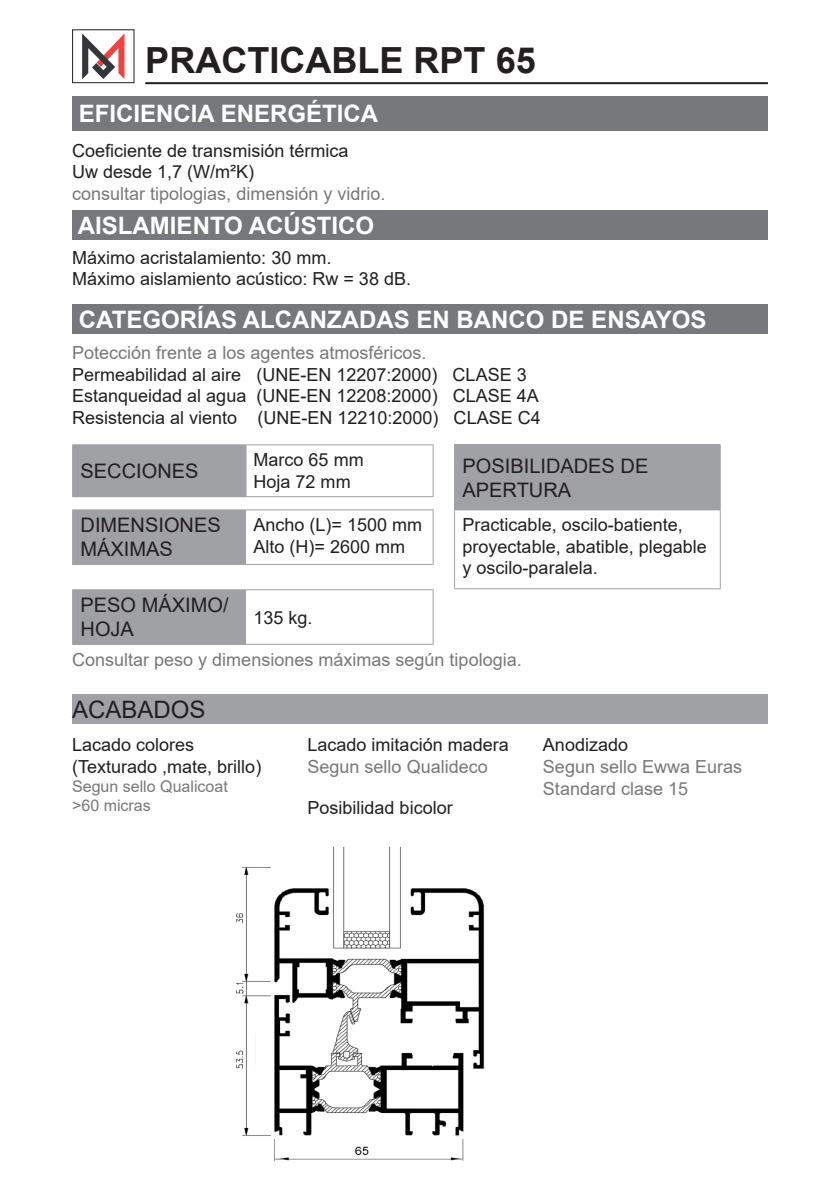
<style>
.page{position:relative;width:840px;height:1191px;background:#fff}
.page>*{position:absolute;margin:0;border:0;box-sizing:border-box;transform-origin:0 0}
.t1{font:700 36px "Arial";color:#231f20}
.t2{font:700 24px "Arial";color:#fff}
.t3{font:24px "Arial";color:#231f20}
.t4{font:20px/24px "Arial";color:#231f20}
.t5{font:18px/21.6px "Arial";color:#231f20}
.t6{font:18px "Arial";color:#76787b}
.t7{font:16px "Arial";color:#76787b}
</style>
<div class="page">
<div style="left:72px;top:96px;width:695px;height:34px;background:#76787b"></div>
<div style="left:72px;top:210px;width:695px;height:30px;background:#76787b"></div>
<div style="left:72px;top:304px;width:695px;height:30px;background:#76787b"></div>
<div style="left:72px;top:445px;width:173px;height:52px;background:#a0a1a5"></div>
<hr style="left:245px;top:444px;width:188px;height:1px;background:#a0a1a5">
<hr style="left:432px;top:445px;width:1px;height:51px;background:#a0a1a5">
<hr style="left:245px;top:496px;width:188px;height:1px;background:#a0a1a5">
<hr style="left:72px;top:444px;width:173px;height:1px;background:#a0a1a5">
<hr style="left:244px;top:445px;width:2px;height:51px;background:#a0a1a5">
<div style="left:72px;top:590px;width:173px;height:54px;background:#a0a1a5"></div>
<hr style="left:72px;top:589px;width:173px;height:1px;background:#a0a1a5">
<hr style="left:72px;top:644px;width:173px;height:1px;background:#a0a1a5">
<hr style="left:245px;top:589px;width:188px;height:1px;background:#a0a1a5">
<hr style="left:245px;top:590px;width:1px;height:54px;background:#a0a1a5">
<hr style="left:432px;top:590px;width:1px;height:54px;background:#a0a1a5">
<hr style="left:245px;top:644px;width:188px;height:1px;background:#a0a1a5">
<div style="left:454px;top:445px;width:266px;height:65px;background:#a0a1a5"></div>
<hr style="left:454px;top:510px;width:1px;height:78px;background:#a0a1a5">
<hr style="left:719px;top:510px;width:1px;height:78px;background:#a0a1a5">
<hr style="left:454px;top:588px;width:266px;height:1px;background:#a0a1a5">
<hr style="left:454px;top:444px;width:266px;height:1px;background:#a0a1a5">
<div style="left:72px;top:694px;width:695px;height:30px;background:#a0a1a5"></div>
<img style="left:236px;top:846px;width:249px;height:315px">
<svg style="left:82px;top:33px;width:42px;height:46px"></svg>
<div style="left:72px;top:29px;width:62px;height:54px;border:1px solid #231f20"></div>
<hr style="left:145px;top:82px;width:622px;height:2px;background:#231f20">
<div style="left:72px;top:510px;width:173px;height:54px;background:#a0a1a5"></div>
<hr style="left:72px;top:509px;width:173px;height:1px;background:#a0a1a5">
<hr style="left:72px;top:564px;width:173px;height:1px;background:#a0a1a5">
<hr style="left:245px;top:509px;width:188px;height:1px;background:#a0a1a5">
<hr style="left:245px;top:510px;width:1px;height:54px;background:#a0a1a5">
<hr style="left:432px;top:510px;width:1px;height:54px;background:#a0a1a5">
<hr style="left:245px;top:564px;width:188px;height:1px;background:#a0a1a5">
<p class="t1" style="left:145px;top:35px;width:392px">PRACTICABLE RPT 65</p>
<p class="t2" style="left:79px;top:97px;width:301px">EFICIENCIA ENERGÉTICA</p>
<p class="t5" style="left:72px;top:139px;width:278px">Coeficiente de transmisión térmica</p>
<p class="t5" style="left:72px;top:161px;width:184px">Uw desde 1,7 (W/m²K)</p>
<p class="t6" style="left:72px;top:181px;width:315px">consultar tipologias, dimensión y vidrio.</p>
<p class="t2" style="left:78px;top:209px;width:298px">AISLAMIENTO ACÚSTICO</p>
<p class="t5" style="left:72px;top:246px;width:261px">Máximo acristalamiento: 30 mm.</p>
<p class="t5" style="left:72px;top:268px;width:340px">Máximo aislamiento acústico: Rw = 38 dB.</p>
<p class="t2" style="left:79px;top:302px;width:629px">CATEGORÍAS ALCANZADAS EN BANCO DE ENSAYOS</p>
<p class="t6" style="left:72px;top:340px;width:356px">Potección frente a los agentes atmosféricos.</p>
<p class="t5" style="left:72px;top:363px;width:456px">Permeabilidad al aire (UNE-EN 12207:2000) CLASE 3</p>
<p class="t5" style="left:72px;top:385px;width:468px">Estanqueidad al agua (UNE-EN 12208:2000) CLASE 4A</p>
<p class="t5" style="left:72px;top:406px;width:470px">Resistencia al viento (UNE-EN 12210:2000) CLASE C4</p>
<p class="t4" style="left:80px;top:459px;width:119px">SECCIONES</p>
<p class="t5" style="left:253px;top:449px;width:112px">Marco 65 mm</p>
<p class="t5" style="left:253px;top:470px;width:99px">Hoja 72 mm</p>
<p class="t4" style="left:462px;top:453px;width:187px">POSIBILIDADES DE<br>APERTURA</p>
<p class="t5" style="left:462px;top:514px;width:246px">Practicable, oscilo-batiente, proyectable, abatible, plegable y oscilo-paralela.</p>
<p class="t4" style="left:80px;top:513px;width:142px">DIMENSIONES</p>
<p class="t4" style="left:80px;top:537px;width:94px">MÁXIMAS</p>
<p class="t5" style="left:253px;top:514px;width:170px">Ancho (L)= 1500 mm</p>
<p class="t5" style="left:253px;top:535px;width:153px">Alto (H)= 2600 mm</p>
<p class="t4" style="left:80px;top:593px;width:149px">PESO MÁXIMO/</p>
<p class="t4" style="left:80px;top:617px;width:55px">HOJA</p>
<p class="t5" style="left:253px;top:606px;width:61px">135 kg.</p>
<p class="t6" style="left:72px;top:647px;width:451px">Consultar peso y dimensiones máximas según tipologia.</p>
<p class="t3" style="left:72px;top:693px;width:135px">ACABADOS</p>
<p class="t5" style="left:72px;top:734px;width:124px">Lacado colores</p>
<p class="t5" style="left:72px;top:756px;width:191px">(Texturado ,mate, brillo)</p>
<p class="t7" style="left:72px;top:775px;width:157px">Segun sello Qualicoat</p>
<p class="t7" style="left:72px;top:795px;width:80px">&gt;60 micras</p>
<p class="t5" style="left:307px;top:734px;width:203px">Lacado imitación madera</p>
<p class="t6" style="left:307px;top:754px;width:182px">Segun sello Qualideco</p>
<p class="t5" style="left:307px;top:796px;width:147px">Posibilidad bicolor</p>
<p class="t5" style="left:542px;top:734px;width:87px">Anodizado</p>
<p class="t6" style="left:542px;top:754px;width:201px">Segun sello Ewwa Euras</p>
<p class="t6" style="left:542px;top:776px;width:147px">Standard clase 15</p>
</div>
